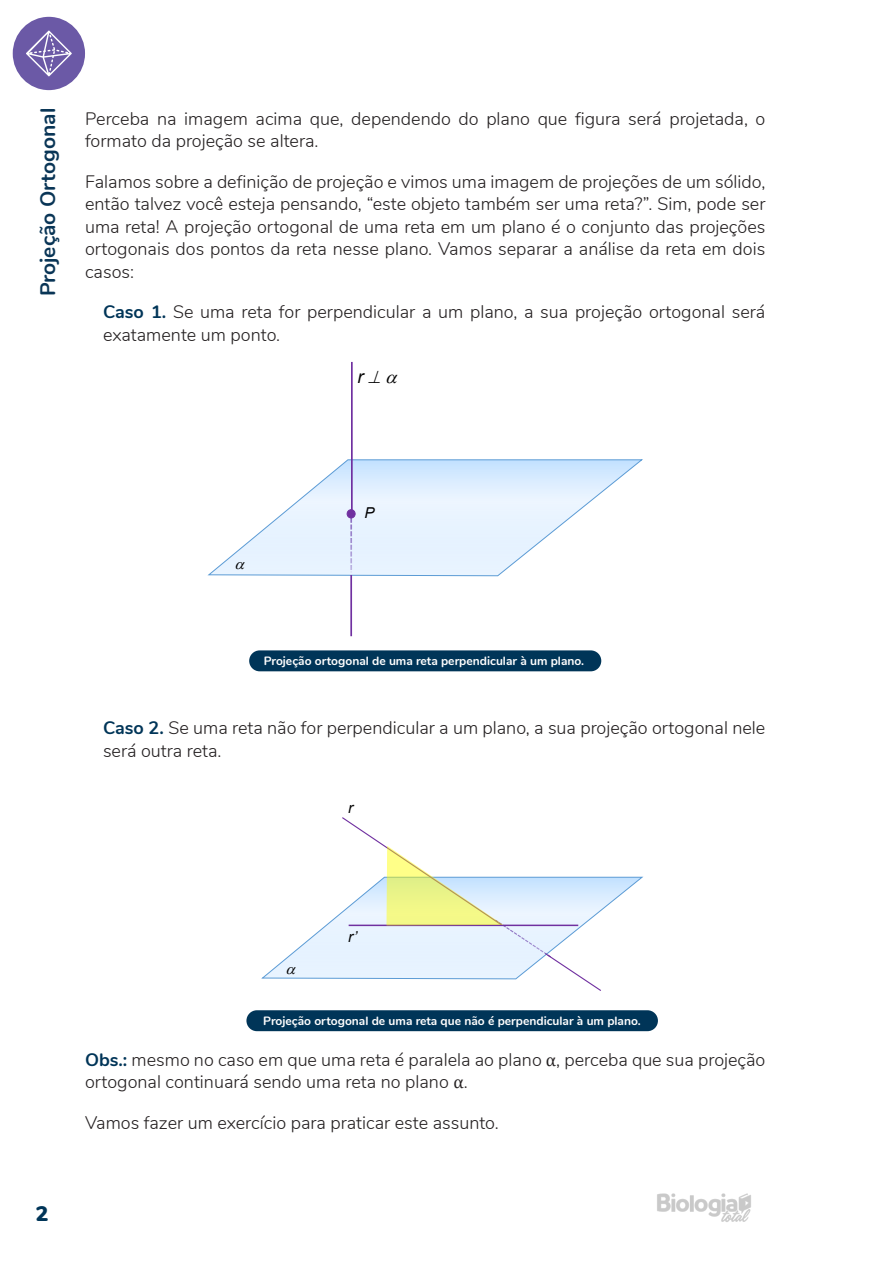
<style>
.page{position:relative;width:893px;height:1263px;background:#fff}
.page>*{position:absolute;margin:0;border:0;box-sizing:border-box;transform-origin:0 0}
.t1{font:700 21px "Nunito";color:#093556}
.t2{font:900 21px "Nunito";color:#003558}
.TEXTO{font:300 18px/22.5px "Nunito";color:#231f20}
.t3{font:italic 18px "Arial";color:#000}
.t4{font:italic 15px "Arial";color:#000}
.LEGENDA_IMG{font:700 12px "Nunito";color:#fff}
.s1{font-weight:700;color:#003558}
.s2{font-family:"Cambria Math";font-weight:400}
</style>
<div class="page">
<div style="left:13px;top:17px;width:72px;height:73px;background:#6b59a6;border-radius:50%"></div>
<img style="left:657px;top:1193px;width:94px;height:29px">
<svg style="left:26px;top:31px;width:46px;height:45px"></svg>
<svg style="left:208px;top:459px;width:435px;height:117px"></svg>
<hr style="left:351px;top:362px;width:2px;height:149px;background:#7030a0">
<hr style="left:350px;top:575px;width:2px;height:61px;background:#7030a0">
<div style="left:347px;top:510px;width:8px;height:8px;background:#7030a0;border-radius:50%"></div>
<div style="left:347px;top:509px;width:8px;height:9px;border:1px solid #7030a0;border-radius:50%"></div>
<div style="left:249px;top:650px;width:352px;height:21px;background:#003558;border-radius:10px"></div>
<div style="left:246px;top:1010px;width:412px;height:21px;background:#003558;border-radius:10px"></div>
<svg style="left:235px;top:562px;width:11px;height:7px"></svg>
<svg style="left:262px;top:817px;width:381px;height:174px"></svg>
<p class="t1" style="left:32px;top:296px;width:190px;rotate:-90deg">Projeção Ortogonal</p>
<p class="TEXTO" style="left:85px;top:106px;width:682px">Perceba na imagem acima que, dependendo do plano que figura será projetada, o formato da projeção se altera.</p>
<p class="TEXTO" style="left:85px;top:169px;width:682px;text-align:justify">Falamos sobre a definição de projeção e vimos uma imagem de projeções de um sólido, então talvez você esteja pensando, “este objeto também ser uma reta?”. Sim, pode ser uma reta! A projeção ortogonal de uma reta em um plano é o conjunto das projeções ortogonais dos pontos da reta nesse plano. Vamos separar a análise da reta em dois casos:</p>
<p class="TEXTO" style="left:103px;top:300px;width:664px"><span class="s1">Caso 1.</span> Se uma reta for perpendicular a um plano, a sua projeção ortogonal será exatamente um ponto.</p>
<p class="t3" style="left:357px;top:365px;width:32px">r ⊥</p>
<p class="t4" style="left:364px;top:503px;width:12px">P</p>
<p class="LEGENDA_IMG" style="left:264px;top:652px;width:322px">Projeção ortogonal de uma reta perpendicular à um plano.</p>
<p class="TEXTO" style="left:103px;top:715px;width:664px"><span class="s1">Caso 2.</span> Se uma reta não for perpendicular a um plano, a sua projeção ortogonal nele será outra reta.</p>
<p class="t4" style="left:348px;top:798px;width:7px">r</p>
<p class="t4" style="left:348px;top:927px;width:10px">r’</p>
<p class="t2" style="left:36px;top:1198px;width:14px">2</p>
<p class="LEGENDA_IMG" style="left:263px;top:1012px;width:379px">Projeção ortogonal de uma reta que não é perpendicular à um plano.</p>
<p class="TEXTO" style="left:85px;top:1047px;width:682px"><span class="s1">Obs.:</span> mesmo no caso em que uma reta é paralela ao plano <span class="s2">α</span>, perceba que sua projeção ortogonal continuará sendo uma reta no plano <span class="s2">α</span>.</p>
<p class="TEXTO" style="left:85px;top:1110px;width:415px">Vamos fazer um exercício para praticar este assunto.</p>
</div>
